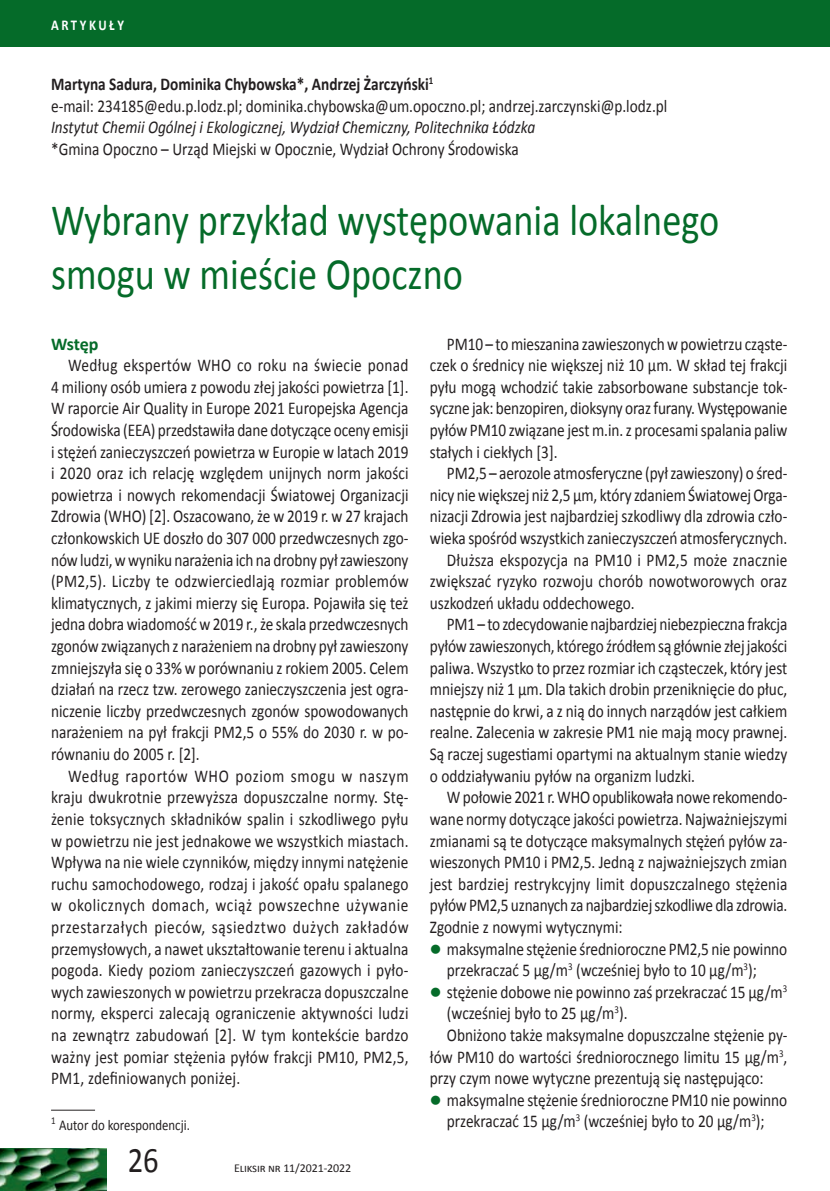
<style>
.page{position:relative;width:830px;height:1191px;background:#fff}
.page>*{position:absolute;margin:0;border:0;box-sizing:border-box;transform-origin:0 0}
.t1{font:45px/54px "Calibri";color:#056b29;scale:.85 1}
.t2{font:36px "Calibri";color:#231f20;scale:.85 1}
.t3{font:18px/21.6px "Calibri";color:#231f20;text-align:justify;scale:.85 1}
.t4{font:italic 18px "Calibri";color:#231f20;scale:.85 1}
.t5{font:700 18px "Calibri";letter-spacing:-.01em;color:#056b29}
.t6{font:15px "Calibri";color:#231f20;scale:.85 1}
.t7{font:700 15px "Calibri";letter-spacing:.2em;color:#fff;scale:.85 1}
.t8{font:12px "Calibri";letter-spacing:-.01em;color:#231f20}
.s1{font-weight:700}
.s2{color:#056b29}
</style>
<div class="page">
<div style="left:0;top:0;width:829px;height:47px;background:#056b29"></div>
<img style="left:0;top:1148px;width:107px;height:43px">
<hr style="left:51px;top:1109px;width:44px;height:1px;background:#231f20">
<p class="t7" style="left:51px;top:16px;width:87px">ARTYKUŁY</p>
<p class="t3" style="left:51px;top:73px;width:726px"><span class="s1">Martyna Sadura, Dominika Chybowska*, Andrzej Żarczyński</span><sup>1<br></sup>e-mail: 234185@edu.p.lodz.pl; dominika.chybowska@um.opoczno.pl; andrzej.zarczynski@p.lodz.pl</p>
<p class="t4" style="left:51px;top:115px;width:571px">Instytut Chemii Ogólnej i Ekologicznej, Wydział Chemiczny, Politechnika Łódzka</p>
<p class="t3" style="left:51px;top:138px;width:551px">*Gmina Opoczno – Urząd Miejski w Opocznie, Wydział Ochrony Środowiska</p>
<h1 class="t1" style="left:51px;top:193px;width:787px">Wybrany przykład występowania lokalnego smogu w mieście Opoczno</h1>
<p class="t5" style="left:51px;top:332px;width:49px">Wstęp</p>
<p class="t3" style="left:51px;top:354px;width:422px;text-indent:17px">Według ekspertów WHO co roku na świecie ponad 4 miliony osób umiera z powodu złej jakości powietrza [1].<br>W raporcie Air Quality in Europe 2021 Europejska Agencja Środowiska (EEA) przedstawiła dane dotyczące oceny emisji i stężeń zanieczyszczeń powietrza w Europie w latach 2019 i 2020 oraz ich relację względem unijnych norm jakości powietrza i nowych rekomendacji Światowej Organizacji Zdrowia (WHO) [2]. Oszacowano, że w 2019 r. w 27 krajach członkowskich UE doszło do 307 000 przedwczesnych zgo&shy;nów ludzi, w wyniku narażenia ich na drobny pył zawieszony (PM2,5). Liczby te odzwierciedlają rozmiar problemów klimatycznych, z jakimi mierzy się Europa. Pojawiła się też jedna dobra wiadomość w 2019 r., że skala przedwczesnych zgonów związanych z narażeniem na drobny pył zawieszony zmniejszyła się o 33% w porównaniu z rokiem 2005. Celem działań na rzecz tzw. zerowego zanieczyszczenia jest ogra&shy;niczenie liczby przedwczesnych zgonów spowodowanych narażeniem na pył frakcji PM2,5 o 55% do 2030 r. w po&shy;równaniu do 2005 r. [2].</p>
<p class="t3" style="left:51px;top:765px;width:422px;text-indent:17px">Według raportów WHO poziom smogu w naszym kraju dwukrotnie przewyższa dopuszczalne normy. Stę&shy;żenie toksycznych składników spalin i szkodliwego pyłu w powietrzu nie jest jednakowe we wszystkich miastach.<br>Wpływa na nie wiele czynników, między innymi natężenie ruchu samochodowego, rodzaj i jakość opału spalanego w okolicznych domach, wciąż powszechne używanie przestarzałych pieców, sąsiedztwo dużych zakładów przemysłowych, a nawet ukształtowanie terenu i aktualna pogoda. Kiedy poziom zanieczyszczeń gazowych i pyło&shy;wych zawieszonych w powietrzu przekracza dopuszczalne normy, eksperci zalecają ograniczenie aktywności ludzi na zewnątrz zabudowań [2]. W tym kontekście bardzo ważny jest pomiar stężenia pyłów frakcji PM10, PM2,5, PM1, zdefiniowanych poniżej.</p>
<p class="t6" style="left:51px;top:1115px;width:165px"><sup>1</sup> Autor do korespondencji.</p>
<h2 class="t2" style="left:128px;top:1137px;width:38px">26</h2>
<p class="t8" style="left:234px;top:1160px;width:119px">Eliksir nr 11/2021-2022</p>
<p class="t3" style="left:429px;top:333px;width:422px;text-indent:17px">PM10 – to mieszanina zawieszonych w powietrzu cząste&shy;czek o średnicy nie większej niż 10 μm. W skład tej frakcji pyłu mogą wchodzić takie zabsorbowane substancje tok&shy;syczne jak: benzopiren, dioksyny oraz furany. Występowanie pyłów PM10 związane jest m.in. z procesami spalania paliw stałych i ciekłych [3].</p>
<p class="t3" style="left:446px;top:462px;width:402px">PM2,5 – aerozole atmosferyczne (pył zawieszony) o śred-</p>
<p class="t3" style="left:429px;top:484px;width:422px">nicy nie większej niż 2,5 μm, który zdaniem Światowej Orga-</p>
<p class="t3" style="left:429px;top:505px;width:422px">nizacji Zdrowia jest najbardziej szkodliwy dla zdrowia czło-</p>
<p class="t3" style="left:429px;top:527px;width:422px">wieka spośród wszystkich zanieczyszczeń atmosferycznych.</p>
<p class="t3" style="left:446px;top:549px;width:402px">Dłuższa ekspozycja na PM10 i PM2,5 może znacznie</p>
<p class="t3" style="left:429px;top:570px;width:422px">zwiększać ryzyko rozwoju chorób nowotworowych oraz</p>
<p class="t3" style="left:429px;top:592px;width:242px">uszkodzeń układu oddechowego.</p>
<p class="t3" style="left:446px;top:613px;width:402px">PM1 – to zdecydowanie najbardziej niebezpieczna frakcja</p>
<p class="t3" style="left:429px;top:635px;width:422px">pyłów zawieszonych, którego źródłem są głównie złej jakości</p>
<p class="t3" style="left:429px;top:657px;width:422px">paliwa. Wszystko to przez rozmiar ich cząsteczek, który jest</p>
<p class="t3" style="left:429px;top:678px;width:422px">mniejszy niż 1 μm. Dla takich drobin przeniknięcie do płuc,</p>
<p class="t3" style="left:429px;top:700px;width:422px">następnie do krwi, a z nią do innych narządów jest całkiem</p>
<p class="t3" style="left:429px;top:721px;width:422px">realne. Zalecenia w zakresie PM1 nie mają mocy prawnej.</p>
<p class="t3" style="left:429px;top:743px;width:422px">Są raczej sugestiami opartymi na aktualnym stanie wiedzy</p>
<p class="t3" style="left:429px;top:765px;width:313px">o oddziaływaniu pyłów na organizm ludzki.</p>
<p class="t3" style="left:446px;top:786px;width:402px">W połowie 2021 r. WHO opublikowała nowe rekomendo-</p>
<p class="t3" style="left:429px;top:808px;width:422px">wane normy dotyczące jakości powietrza. Najważniejszymi</p>
<p class="t3" style="left:429px;top:829px;width:422px">zmianami są te dotyczące maksymalnych stężeń pyłów za-</p>
<p class="t3" style="left:429px;top:851px;width:422px">wieszonych PM10 i PM2,5. Jedną z najważniejszych zmian</p>
<p class="t3" style="left:429px;top:873px;width:422px">jest bardziej restrykcyjny limit dopuszczalnego stężenia</p>
<p class="t3" style="left:429px;top:894px;width:422px">pyłów PM2,5 uznanych za najbardziej szkodliwe dla zdrowia.</p>
<p class="t3" style="left:429px;top:916px;width:228px">Zgodnie z nowymi wytycznymi:</p>
<p class="t3" style="left:446px;top:937px;width:402px;text-indent:-17px"><span class="s2">●</span> maksymalne stężenie średnioroczne PM2,5 nie powinno przekraczać 5 µg/m<sup>3</sup> (wcześniej było to 10 µg/m<sup>3</sup>);</p>
<p class="t3" style="left:429px;top:981px;width:422px"><span class="s2">●</span> stężenie dobowe nie powinno zaś przekraczać 15 µg/m<sup>3</sup></p>
<p class="t3" style="left:446px;top:1002px;width:214px">(wcześniej było to 25 µg/m<sup>3</sup>).</p>
<p class="t3" style="left:446px;top:1024px;width:402px">Obniżono także maksymalne dopuszczalne stężenie py-</p>
<p class="t3" style="left:429px;top:1045px;width:422px">łów PM10 do wartości średniorocznego limitu 15 µg/m<sup>3</sup>,</p>
<p class="t3" style="left:429px;top:1067px;width:394px">przy czym nowe wytyczne prezentują się następująco:</p>
<p class="t3" style="left:429px;top:1089px;width:422px;text-align:center"><span class="s2">●</span> maksymalne stężenie średnioroczne PM10 nie powinno przekraczać 15 µg/m<sup>3</sup> (wcześniej było to 20 µg/m<sup>3</sup>);</p>
</div>
